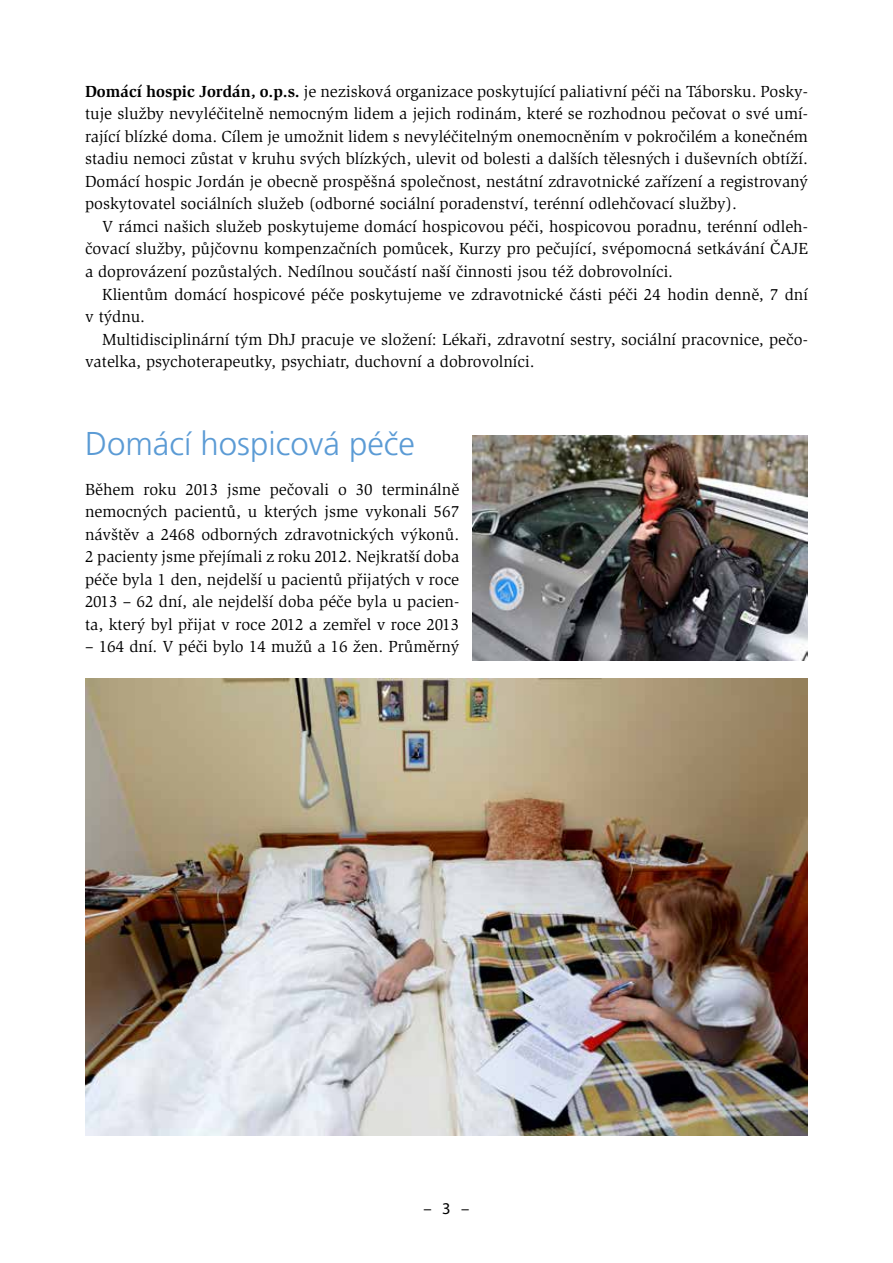
<style>
.page{position:relative;width:893px;height:1263px;background:#fff}
.page>*{position:absolute;margin:0;border:0;box-sizing:border-box;transform-origin:0 0}
.t1{font:300 33px "Frutiger CE";color:#5b9bd5}
.t2{font:16.5px/22.5px "Slimbach Std";color:#000;text-align:justify}
.t3{font:16.5px "Myriad Pro";color:#000}
.s1{font-weight:700}
</style>
<div class="page">
<img style="left:85px;top:678px;width:723px;height:457px">
<img style="left:472px;top:436px;width:336px;height:224px">
<p class="t2" style="left:85px;top:80px;width:724px"><span class="s1">Domácí hospic Jordán, o.p.s.</span> je nezisková organizace poskytující paliativní péči na Táborsku. Posky&shy;tuje služby nevyléčitelně nemocným lidem a jejich rodinám, které se rozhodnou pečovat o své umí&shy;rající blízké doma. Cílem je umožnit lidem s nevyléčitelným onemocněním v pokročilém a konečném stadiu nemoci zůstat v kruhu svých blízkých, ulevit od bolesti a dalších tělesných i duševních obtíží.<br>Domácí hospic Jordán je obecně prospěšná společnost, nestátní zdravotnické zařízení a registrovaný poskytovatel sociálních služeb (odborné sociální poradenství, terénní odlehčovací služby).</p>
<p class="t2" style="left:85px;top:215px;width:724px;text-indent:17px">V rámci našich služeb poskytujeme domácí hospicovou péči, hospicovou poradnu, terénní odleh&shy;čovací služby, půjčovnu kompenzačních pomůcek, Kurzy pro pečující, svépomocná setkávání ČAJE a doprovázení pozůstalých. Nedílnou součástí naší činnosti jsou též dobrovolníci.</p>
<p class="t2" style="left:85px;top:283px;width:724px;text-indent:17px">Klientům domácí hospicové péče poskytujeme ve zdravotnické části péči 24 hodin denně, 7 dní v týdnu.</p>
<p class="t2" style="left:85px;top:328px;width:724px;text-indent:17px">Multidisciplinární tým DhJ pracuje ve složení: Lékaři, zdravotní sestry, sociální pracovnice, pečo&shy;vatelka, psychoterapeutky, psychiatr, duchovní a dobrovolníci.</p>
<h1 class="t1" style="left:85px;top:425px;width:332px">Domácí hospicová péče</h1>
<p class="t2" style="left:85px;top:478px;width:376px">Během roku 2013 jsme pečovali o 30 terminálně nemocných pacientů, u kterých jsme vykonali 567 návštěv a 2468 odborných zdravotnických výkonů.<br>2 pacienty jsme přejímali z roku 2012. Nejkratší doba péče byla 1 den, nejdelší u pacientů přijatých v roce 2013 – 62 dní, ale nejdelší doba péče byla u pacien&shy;ta, který byl přijat v roce 2012 a zemřel v roce 2013</p>
<p class="t2" style="left:85px;top:635px;width:376px">– 164 dní. V péči bylo 14 mužů a 16 žen. Průměrný</p>
<p class="t3" style="left:423px;top:1198px;width:47px">– 3 –</p>
</div>
